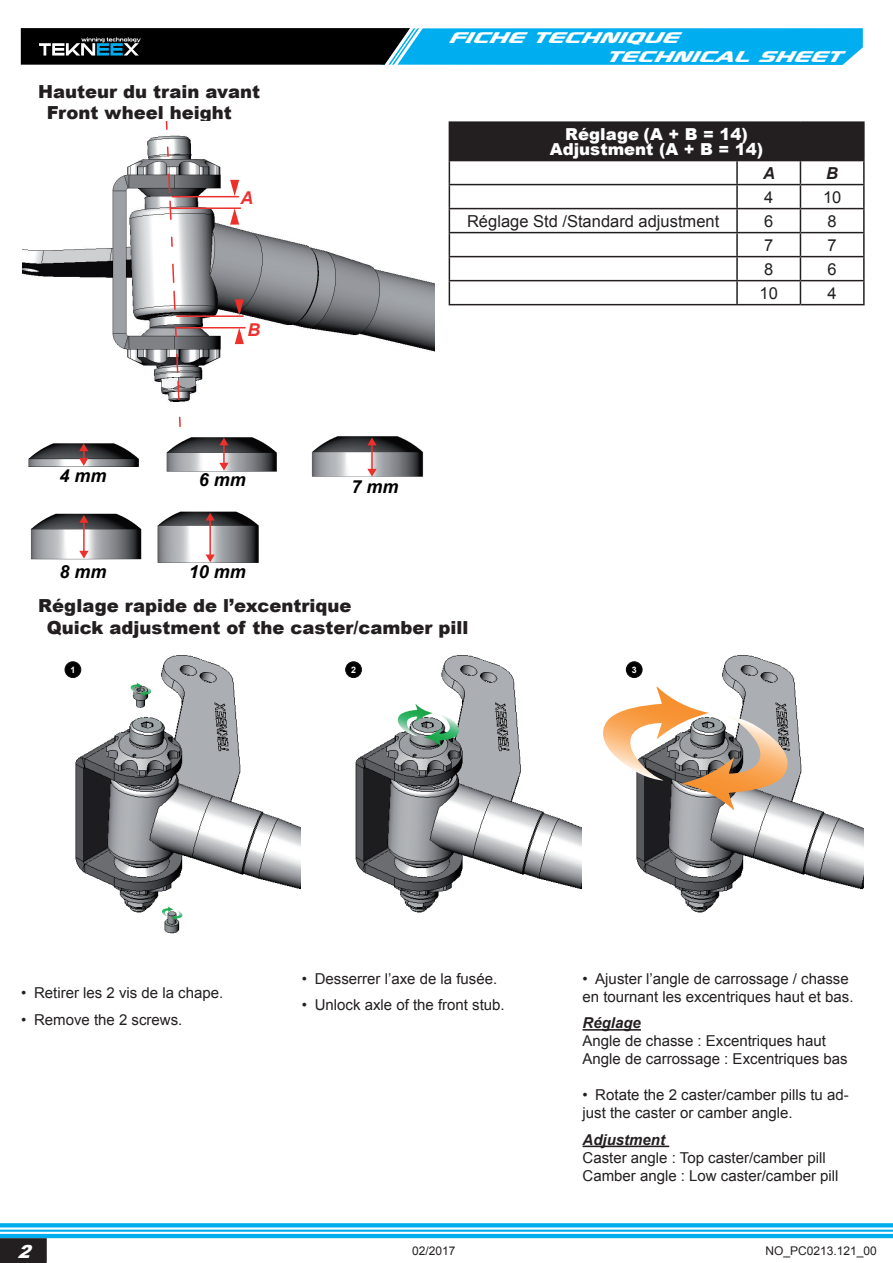
<style>
.page{position:relative;width:893px;height:1263px;background:#fff}
.page>*{position:absolute;margin:0;border:0;box-sizing:border-box;transform-origin:0 0}
.t1{font:italic 30px "Xscale";color:#fff}
.t2{font:900 18px/21px "Arial";color:#231f20}
.t3{font:italic 700 18px "Arial";color:#000}
.t4{font:italic 900 18px "Arial";color:#fff}
.t5{font:italic 700 17.7px "Arial";color:#ee302f}
.t6{font:16.5px "Arial";color:#231f20}
.t7{font:900 16.5px/14.4px "Arial";color:#fff;text-align:center}
.t8{font:italic 700 16.5px "Arial";color:#231f20}
.t9{font:15px/18px "Arial";color:#231f20}
.t10{font:italic 700 15px "Arial";color:#231f20}
.t11{font:12px "Arial";color:#231f20}
.t12{font:700 8.85px "Arial";color:#fff}
</style>
<div class="page">
<svg style="left:0;top:1223px;width:893px;height:4px;background:#0bb1ef"></svg>
<hr style="left:0;top:1229px;width:893px;height:3px;background:#00aeef">
<hr style="left:0;top:1234px;width:893px;height:4px;background:#00aeef">
<div style="left:1px;top:1239px;width:45px;height:23px;background:#231f20"></div>
<div style="left:0;top:1238px;width:47px;height:25px;border:2px solid #231f20"></div>
<svg style="left:21px;top:28px;width:842px;height:37px;background:#0b698c"></svg>
<img style="left:64px;top:655px;width:799px;height:258px">
<img style="left:128px;top:677px;width:24px;height:34px">
<img style="left:152px;top:906px;width:38px;height:28px">
<svg style="left:131px;top:682px;width:20px;height:15px"></svg>
<svg style="left:162px;top:906px;width:21px;height:15px"></svg>
<div style="left:65px;top:662px;width:16px;height:15px;background:#000;border-radius:50%"></div>
<div style="left:65px;top:661px;width:16px;height:17px;border:1px solid #0f0a0f;border-radius:50%"></div>
<div style="left:346px;top:662px;width:15px;height:15px;background:#000;border-radius:50%"></div>
<div style="left:345px;top:661px;width:17px;height:17px;border:1px solid #0f0a0f;border-radius:50%"></div>
<svg style="left:397px;top:704px;width:62px;height:42px"></svg>
<hr style="left:583px;top:1029px;width:58px;height:2px;background:#231f20">
<hr style="left:583px;top:1145px;width:86px;height:2px;background:#231f20">
<div style="left:626px;top:662px;width:16px;height:15px;background:#000;border-radius:50%"></div>
<div style="left:626px;top:661px;width:16px;height:17px;border:1px solid #0f0a0f;border-radius:50%"></div>
<svg style="left:602px;top:687px;width:186px;height:123px"></svg>
<img style="left:23px;top:136px;width:411px;height:266px">
<svg style="left:164px;top:121px;width:19px;height:306px"></svg>
<hr style="left:171px;top:207px;width:69px;height:2px;background:#ee302f">
<hr style="left:172px;top:196px;width:67px;height:1px;background:#ee302f">
<svg style="left:230px;top:209px;width:9px;height:16px"></svg>
<svg style="left:230px;top:180px;width:9px;height:16px"></svg>
<hr style="left:175px;top:327px;width:70px;height:1px;background:#ee302f">
<hr style="left:177px;top:315px;width:66px;height:2px;background:#ee302f">
<svg style="left:235px;top:328px;width:9px;height:16px"></svg>
<svg style="left:235px;top:299px;width:9px;height:17px"></svg>
<img style="left:28px;top:443px;width:111px;height:24px">
<img style="left:166px;top:437px;width:111px;height:35px">
<img style="left:311px;top:436px;width:113px;height:41px">
<img style="left:30px;top:513px;width:112px;height:47px">
<img style="left:157px;top:511px;width:102px;height:52px">
<svg style="left:219px;top:463px;width:10px;height:8px"></svg>
<svg style="left:219px;top:438px;width:10px;height:7px"></svg>
<svg style="left:79px;top:551px;width:10px;height:7px"></svg>
<svg style="left:79px;top:515px;width:10px;height:8px"></svg>
<svg style="left:79px;top:443px;width:9px;height:23px"></svg>
<hr style="left:223px;top:443px;width:2px;height:23px;background:#ee302f">
<hr style="left:83px;top:521px;width:2px;height:34px;background:#ee302f">
<svg style="left:206px;top:554px;width:9px;height:8px"></svg>
<svg style="left:206px;top:513px;width:9px;height:8px"></svg>
<hr style="left:209px;top:519px;width:2px;height:39px;background:#ee302f">
<svg style="left:367px;top:469px;width:10px;height:8px"></svg>
<svg style="left:367px;top:438px;width:10px;height:7px"></svg>
<hr style="left:371px;top:441px;width:2px;height:32px;background:#ee302f">
<div style="left:449px;top:122px;width:415px;height:39px;background:#231f20"></div>
<hr style="left:449px;top:121px;width:288px;height:2px;background:#231f20">
<hr style="left:737px;top:121px;width:63px;height:2px;background:#231f20">
<hr style="left:800px;top:121px;width:65px;height:2px;background:#231f20">
<hr style="left:863px;top:123px;width:2px;height:37px;background:#231f20">
<hr style="left:736px;top:161px;width:2px;height:23px;background:#231f20">
<hr style="left:800px;top:160px;width:65px;height:1px;background:#231f20">
<hr style="left:863px;top:161px;width:2px;height:23px;background:#231f20">
<hr style="left:449px;top:184px;width:288px;height:1px;background:#231f20">
<hr style="left:737px;top:184px;width:63px;height:1px;background:#231f20">
<hr style="left:736px;top:185px;width:2px;height:23px;background:#231f20">
<hr style="left:800px;top:184px;width:65px;height:1px;background:#231f20">
<hr style="left:863px;top:185px;width:2px;height:23px;background:#231f20">
<hr style="left:449px;top:208px;width:288px;height:1px;background:#231f20">
<hr style="left:737px;top:208px;width:63px;height:1px;background:#231f20">
<hr style="left:736px;top:209px;width:2px;height:23px;background:#231f20">
<hr style="left:800px;top:208px;width:65px;height:1px;background:#231f20">
<hr style="left:863px;top:209px;width:2px;height:23px;background:#231f20">
<hr style="left:449px;top:232px;width:288px;height:1px;background:#231f20">
<hr style="left:737px;top:232px;width:63px;height:1px;background:#231f20">
<hr style="left:736px;top:233px;width:2px;height:23px;background:#231f20">
<hr style="left:800px;top:232px;width:65px;height:1px;background:#231f20">
<hr style="left:863px;top:233px;width:2px;height:23px;background:#231f20">
<hr style="left:449px;top:256px;width:288px;height:1px;background:#231f20">
<hr style="left:737px;top:256px;width:63px;height:1px;background:#231f20">
<hr style="left:736px;top:257px;width:2px;height:23px;background:#231f20">
<hr style="left:800px;top:256px;width:65px;height:1px;background:#231f20">
<hr style="left:863px;top:257px;width:2px;height:23px;background:#231f20">
<hr style="left:449px;top:280px;width:288px;height:1px;background:#231f20">
<svg style="left:449px;top:161px;width:1px;height:143px"></svg>
<hr style="left:737px;top:280px;width:63px;height:1px;background:#231f20">
<hr style="left:736px;top:281px;width:2px;height:23px;background:#231f20">
<hr style="left:800px;top:280px;width:65px;height:1px;background:#231f20">
<svg style="left:800px;top:161px;width:1px;height:143px"></svg>
<hr style="left:863px;top:281px;width:2px;height:23px;background:#231f20">
<hr style="left:449px;top:304px;width:288px;height:1px;background:#231f20">
<hr style="left:737px;top:304px;width:63px;height:1px;background:#231f20">
<hr style="left:800px;top:304px;width:65px;height:1px;background:#231f20">
<h1 class="t1" style="left:448px;top:19px;width:247px">fichetechnique</h1>
<p class="t2" style="left:47px;top:80px;width:215px;text-indent:-8px">Hauteur du train avant<br>Front wheel height</p>
<p class="t5" style="left:240px;top:186px;width:14px">A</p>
<p class="t3" style="left:60px;top:464px;width:49px">4 mm</p>
<p class="t5" style="left:247px;top:318px;width:14px">B</p>
<p class="t3" style="left:199px;top:468px;width:49px">6 mm</p>
<p class="t3" style="left:60px;top:559px;width:49px">8 mm</p>
<p class="t3" style="left:189px;top:560px;width:59px">10 mm</p>
<h1 class="t1" style="left:605px;top:38px;width:252px">technicalsheet</h1>
<p class="t7" style="left:550px;top:127px;width:215px">Réglage (A + B = 14)<br>Adjustment (A + B = 14)</p>
<p class="t8" style="left:763px;top:162px;width:13px">A</p>
<p class="t8" style="left:826px;top:162px;width:13px">B</p>
<p class="t6" style="left:764px;top:186px;width:11px">4</p>
<p class="t6" style="left:823px;top:186px;width:20px">10</p>
<p class="t6" style="left:467px;top:210px;width:254px">Réglage Std /Standard adjustment</p>
<p class="t6" style="left:764px;top:210px;width:11px">6</p>
<p class="t6" style="left:828px;top:210px;width:11px">8</p>
<p class="t6" style="left:764px;top:234px;width:11px">7</p>
<p class="t6" style="left:828px;top:234px;width:11px">7</p>
<p class="t6" style="left:764px;top:258px;width:11px">8</p>
<p class="t6" style="left:828px;top:258px;width:11px">6</p>
<p class="t6" style="left:760px;top:282px;width:20px">10</p>
<p class="t6" style="left:828px;top:282px;width:11px">4</p>
<p class="t3" style="left:352px;top:475px;width:49px">7 mm</p>
<p class="t2" style="left:47px;top:595px;width:423px;text-indent:-8px">Réglage rapide de l’excentrique<br>Quick adjustment of the caster/camber pill</p>
<p class="t12" style="left:70px;top:664px;width:6px">1</p>
<p class="t12" style="left:351px;top:664px;width:6px">2</p>
<p class="t12" style="left:632px;top:664px;width:6px">3</p>
<p class="t9" style="left:21px;top:984px;width:203px">• Retirer les 2 vis de la chape.</p>
<p class="t9" style="left:21px;top:1010px;width:163px">• Remove the 2 screws.</p>
<p class="t9" style="left:302px;top:970px;width:197px">• Desserrer l’axe de la fusée.</p>
<p class="t9" style="left:302px;top:996px;width:204px">• Unlock axle of the front stub.</p>
<p class="t9" style="left:583px;top:970px;width:272px">• Ajuster l’angle de carrossage / chasse en tournant les excentriques haut et bas.</p>
<p class="t10" style="left:583px;top:1013px;width:60px">Réglage</p>
<p class="t9" style="left:583px;top:1032px;width:267px">Angle de chasse : Excentriques haut<br>Angle de carrossage : Excentriques bas</p>
<p class="t9" style="left:583px;top:1086px;width:268px">• Rotate the 2 caster/camber pills tu ad&shy;just the caster or camber angle.</p>
<p class="t10" style="left:583px;top:1129px;width:84px">Adjustment</p>
<p class="t9" style="left:583px;top:1149px;width:257px">Caster angle : Top caster/camber pill<br>Camber angle : Low caster/camber pill</p>
<p class="t4" style="left:17px;top:1238px;width:23px">2</p>
<p class="t11" style="left:412px;top:1243px;width:45px">02/2017</p>
<p class="t11" style="left:765px;top:1243px;width:113px">NO_PC0213.121_00</p>
</div>
